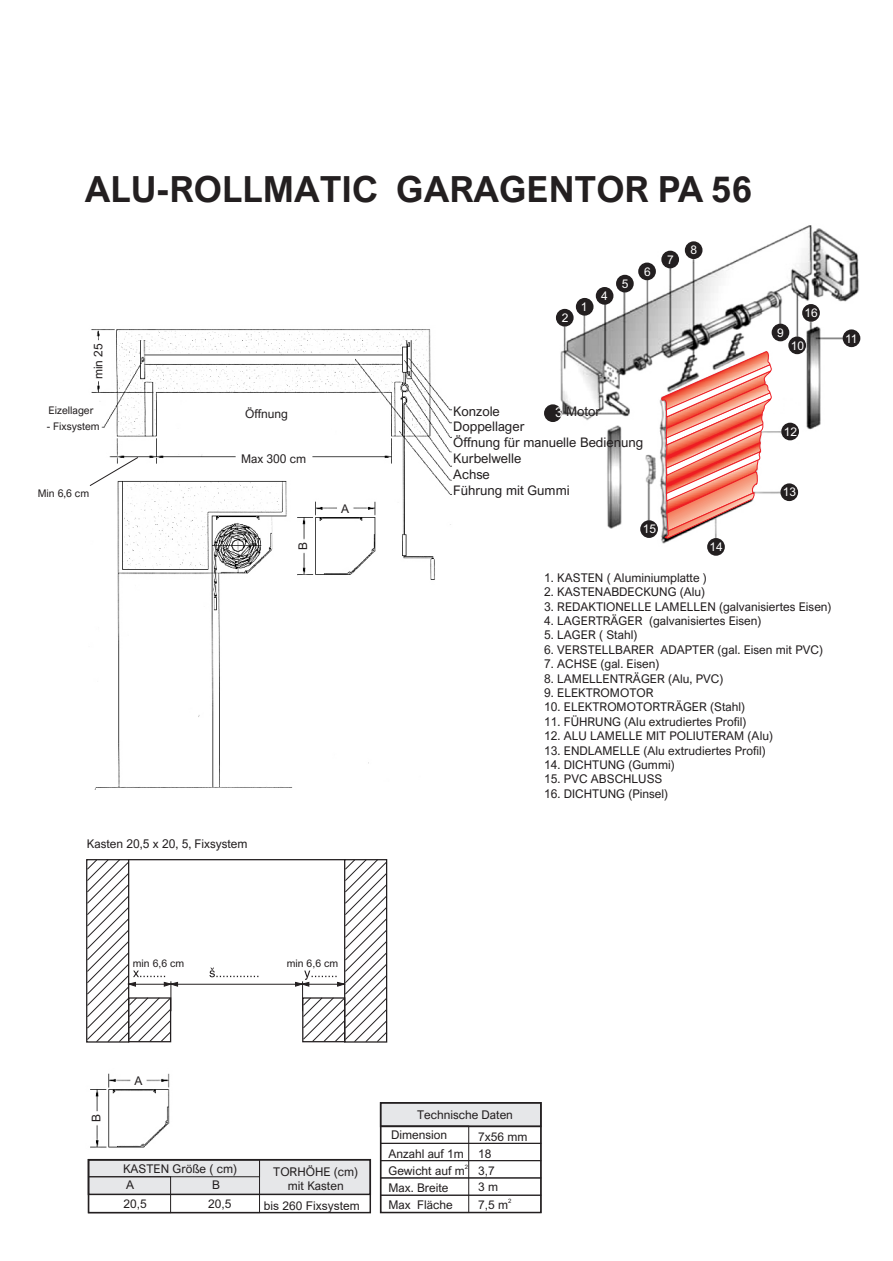
<style>
.page{position:relative;width:893px;height:1261px;background:#fff}
.page>*{position:absolute;margin:0;border:0;box-sizing:border-box;transform-origin:0 0}
.t1{font:700 36px "Arial Nova";color:#231f20}
.t2{font:13.2px/15.9px "Arial Nova";color:#231f20}
.t3{font:12px/19.5px "Arial Nova";color:#231f20}
.t4{font:12px/16.8px "Arial";color:#231f20}
.t5{font:12px "Arial";color:#fff}
.t6{font:10.5px "Arial Nova";color:#231f20}
.t7{font:10.5px "Arial";color:#231f20}
.t8{font:6px "Arial";color:#231f20}
.s1{font-family:"Arial"}
.s2{color:#fff}
</style>
<div class="page">
<div style="left:88px;top:1159px;width:283px;height:36px;background:#e6e7e9;border:2px solid #231f20"></div>
<div style="left:88px;top:1159px;width:283px;height:54px;border:2px solid #231f20"></div>
<div style="left:88px;top:1159px;width:172px;height:18px;border:1px solid #231f20"></div>
<div style="left:89px;top:1159px;width:171px;height:54px;border:1px solid #231f20"></div>
<div style="left:88px;top:1176px;width:83px;height:37px;border:1px solid #231f20"></div>
<div style="left:380px;top:1102px;width:162px;height:25px;background:#e6e7e9;border:2px solid #231f20"></div>
<div style="left:380px;top:1102px;width:162px;height:111px;border:2px solid #231f20"></div>
<div style="left:380px;top:1195px;width:161px;height:17px;border:1px solid #231f20"></div>
<div style="left:380px;top:1160px;width:161px;height:18px;border:1px solid #231f20"></div>
<div style="left:380px;top:1143px;width:161px;height:18px;border:1px solid #231f20"></div>
<div style="left:380px;top:1126px;width:161px;height:17px;border:1px solid #231f20"></div>
<div style="left:380px;top:1126px;width:89px;height:86px;border:1px solid #231f20"></div>
<img style="left:89px;top:329px;width:363px;height:460px">
<svg style="left:90px;top:457px;width:48px;height:29px"></svg>
<div style="left:86px;top:859px;width:43px;height:183px;border:1px solid #231f20"></div>
<hr style="left:129px;top:859px;width:216px;height:1px;background:#231f20">
<svg style="left:210px;top:967px;width:48px;height:10px"></svg>
<hr style="left:128px;top:984px;width:216px;height:1px;background:#231f20">
<svg style="left:87px;top:859px;width:91px;height:183px"></svg>
<svg style="left:295px;top:859px;width:92px;height:183px"></svg>
<hr style="left:171px;top:981px;width:1px;height:30px;background:#231f20">
<hr style="left:302px;top:981px;width:1px;height:30px;background:#231f20">
<img style="left:90px;top:1073px;width:80px;height:75px">
<img style="left:544px;top:225px;width:317px;height:319px">
<div style="left:781px;top:423px;width:18px;height:17px;background:#231f20;border-radius:50%"></div>
<div style="left:788px;top:336px;width:18px;height:18px;background:#231f20;border-radius:50%"></div>
<div style="left:843px;top:329px;width:17px;height:18px;background:#231f20;border-radius:50%"></div>
<div style="left:802px;top:304px;width:18px;height:18px;background:#231f20;border-radius:50%"></div>
<div style="left:772px;top:324px;width:17px;height:17px;background:#231f20;border-radius:50%"></div>
<div style="left:556px;top:309px;width:18px;height:17px;background:#231f20;border-radius:50%"></div>
<div style="left:576px;top:298px;width:17px;height:18px;background:#231f20;border-radius:50%"></div>
<div style="left:596px;top:287px;width:17px;height:18px;background:#231f20;border-radius:50%"></div>
<div style="left:616px;top:275px;width:18px;height:17px;background:#231f20;border-radius:50%"></div>
<div style="left:638px;top:263px;width:18px;height:17px;background:#231f20;border-radius:50%"></div>
<div style="left:661px;top:251px;width:18px;height:17px;background:#231f20;border-radius:50%"></div>
<div style="left:685px;top:241px;width:17px;height:18px;background:#231f20;border-radius:50%"></div>
<div style="left:544px;top:404px;width:18px;height:18px;background:#231f20;border-radius:50%"></div>
<div style="left:640px;top:520px;width:18px;height:18px;background:#231f20;border-radius:50%"></div>
<div style="left:707px;top:538px;width:18px;height:18px;background:#231f20;border-radius:50%"></div>
<div style="left:780px;top:483px;width:18px;height:18px;background:#231f20;border-radius:50%"></div>
<div style="left:759px;top:400px;width:25px;height:13px;background:#fff"></div>
<svg style="left:661px;top:351px;width:111px;height:187px"></svg>
<h1 class="t1" style="left:85px;top:168px;width:669px">ALU-ROLLMATIC GARAGENTOR PA 56</h1>
<p class="t5" style="left:667px;top:255px;width:8px">7</p>
<p class="t5" style="left:691px;top:246px;width:8px">8</p>
<p class="t5" style="left:644px;top:267px;width:8px">6</p>
<p class="t5" style="left:622px;top:279px;width:8px">5</p>
<p class="t5" style="left:601px;top:291px;width:8px">4</p>
<p class="t5" style="left:562px;top:313px;width:8px">2</p>
<p class="t5" style="left:581px;top:302px;width:8px">1</p>
<p class="t5" style="left:805px;top:308px;width:15px">16</p>
<p class="t4" style="left:91px;top:379px;width:38px;rotate:-90deg">min 25</p>
<p class="t5" style="left:777px;top:328px;width:8px">9</p>
<p class="t5" style="left:791px;top:341px;width:15px">10</p>
<p class="t5" style="left:845px;top:334px;width:14px">11</p>
<p class="t6" style="left:49px;top:404px;width:46px">Eizellager</p>
<p class="t6" style="left:47px;top:420px;width:54px"><span class="s1">-</span> Fixsystem</p>
<p class="t6" style="left:38px;top:487px;width:53px">Min 6,6 cm</p>
<p class="t3" style="left:245px;top:404px;width:44px">Öffnung</p>
<p class="t3" style="left:241px;top:449px;width:67px">Max 300 cm</p>
<p class="t2" style="left:453px;top:403px;width:48px">Konzole</p>
<p class="t2" style="left:555px;top:403px;width:47px"><span class="s2">3</span> Motor</p>
<p class="t2" style="left:453px;top:419px;width:191px">Doppellager<br>Öffnung für manuelle Bedienung<br>Kurbelwelle<br>Achse<br>Führung mit Gummi</p>
<p class="t5" style="left:784px;top:427px;width:15px">12</p>
<p class="t5" style="left:783px;top:488px;width:15px">13</p>
<p class="t4" style="left:341px;top:501px;width:10px">A</p>
<p class="t5" style="left:643px;top:524px;width:15px">15</p>
<p class="t4" style="left:296px;top:550px;width:10px;rotate:-90deg">B</p>
<p class="t5" style="left:710px;top:542px;width:15px">14</p>
<p class="t3" style="left:544px;top:568px;width:164px">1. KASTEN ( Aluminiumplatte )</p>
<p class="t3" style="left:544px;top:582px;width:162px">2. KASTENABDECKUNG (Alu)</p>
<p class="t3" style="left:544px;top:596px;width:289px">3. REDAKTIONELLE LAMELLEN (galvanisiertes Eisen)</p>
<p class="t3" style="left:544px;top:611px;width:219px">4. LAGERTRÄGER (galvanisiertes Eisen)</p>
<p class="t3" style="left:544px;top:625px;width:95px">5. LAGER ( Stahl)</p>
<p class="t3" style="left:544px;top:640px;width:280px">6. VERSTELLBARER ADAPTER (gal. Eisen mit PVC)</p>
<p class="t3" style="left:544px;top:654px;width:117px">7. ACHSE (gal. Eisen)</p>
<p class="t3" style="left:544px;top:668px;width:181px">8. LAMELLENTRÄGER (Alu, PVC)</p>
<p class="t3" style="left:544px;top:683px;width:111px">9. ELEKTROMOTOR</p>
<p class="t3" style="left:544px;top:697px;width:202px">10. ELEKTROMOTORTRÄGER (Stahl)</p>
<p class="t3" style="left:544px;top:712px;width:204px">11. FÜHRUNG (Alu extrudiertes Profil)</p>
<p class="t3" style="left:544px;top:726px;width:230px">12. ALU LAMELLE MIT POLIUTERAM (Alu)</p>
<p class="t3" style="left:544px;top:740px;width:223px">13. ENDLAMELLE (Alu extrudiertes Profil)</p>
<p class="t3" style="left:544px;top:755px;width:132px">14. DICHTUNG (Gummi)</p>
<p class="t3" style="left:544px;top:769px;width:120px">15. PVC ABSCHLUSS</p>
<p class="t3" style="left:544px;top:784px;width:125px">16. DICHTUNG (Pinsel)</p>
<p class="t3" style="left:87px;top:834px;width:162px">Kasten 20,5 x 20, 5, Fixsystem</p>
<p class="t7" style="left:133px;top:959px;width:53px">min 6,6 cm</p>
<p class="t7" style="left:287px;top:959px;width:53px">min 6,6 cm</p>
<p class="t4" style="left:89px;top:1122px;width:10px;rotate:-90deg">B</p>
<p class="t4" style="left:135px;top:1073px;width:10px">A</p>
<p class="t3" style="left:123px;top:1159px;width:116px">KASTEN Größe ( cm)</p>
<p class="t4" style="left:126px;top:1177px;width:10px">A</p>
<p class="t4" style="left:212px;top:1177px;width:10px">B</p>
<p class="t4" style="left:123px;top:1197px;width:25px">20,5</p>
<p class="t4" style="left:208px;top:1197px;width:25px">20,5</p>
<p class="t3" style="left:273px;top:1165px;width:87px;line-height:13.4px;text-align:center">TORHÖHE (cm) mit Kasten</p>
<p class="t4" style="left:264px;top:1197px;width:98px">bis 260 Fixsystem</p>
<p class="t3" style="left:388px;top:1105px;width:126px;text-indent:29px">Technische Daten<br>Dimension<br>Anzahl auf <span class="s1">1m</span></p>
<p class="t3" style="left:388px;top:1160px;width:78px">Gewicht auf <span class="s1">m</span></p>
<p class="t8" style="left:465px;top:1164px;width:5px">2</p>
<p class="t3" style="left:388px;top:1179px;width:66px;line-height:16.8px">Max. Breite<br>Max Fläche</p>
<p class="t4" style="left:478px;top:1129px;width:51px">7x56 mm<br>18<br>3,7<br>3 m</p>
<p class="t8" style="left:508px;top:1198px;width:5px">2</p>
<p class="t4" style="left:478px;top:1197px;width:32px">7,5 m</p>
</div>
